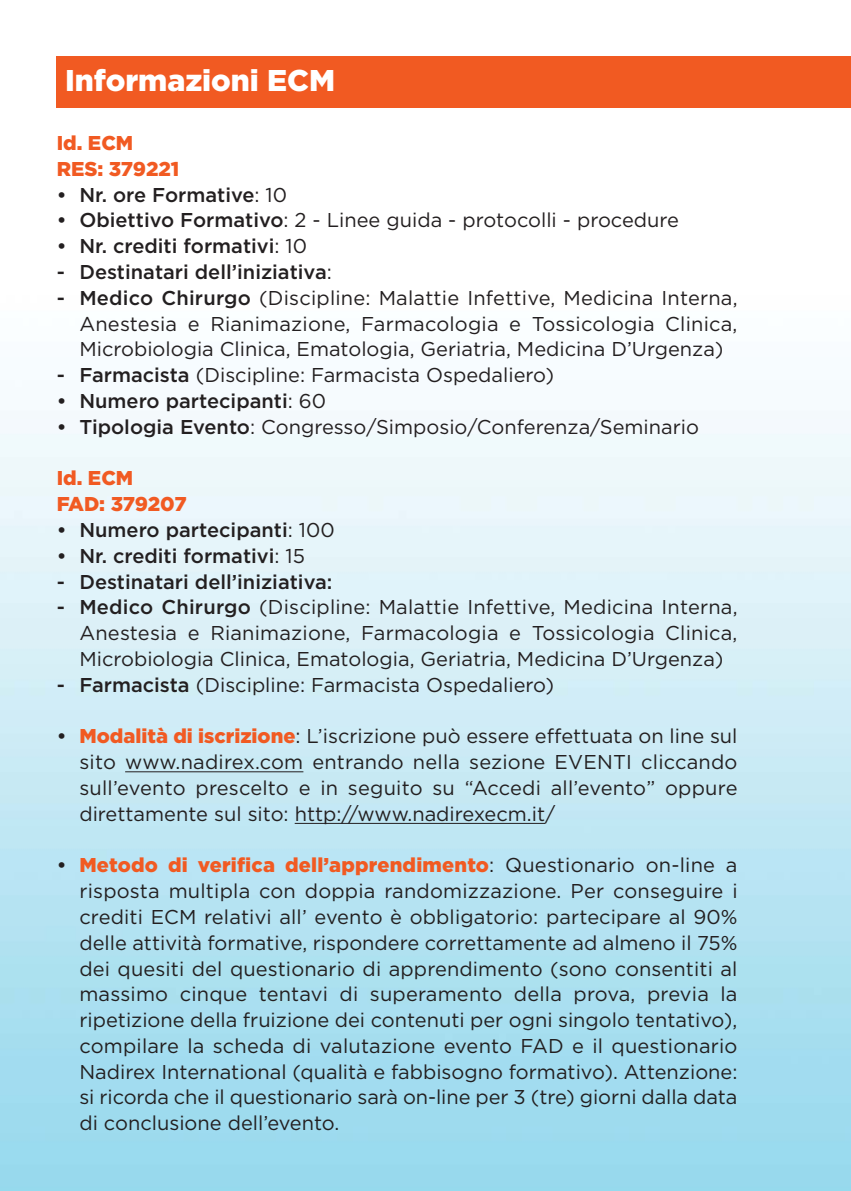
<style>
.page{position:relative;width:851px;height:1191px;background:#fff}
.page>*{position:absolute;margin:0;border:0;box-sizing:border-box;transform-origin:0 0}
.t1{font:900 30px "Gotham";color:#fff}
.t2{font:20px/25.8px "Gotham";color:#231f20;text-align:justify}
.t3{font:500 20px "Gotham";color:#231f20}
.t4{font:900 20px/25.8px "Gotham";color:#f15a22}
.s1{font-weight:400}
.s2{font-weight:500}
.s3{font-weight:900;color:#f15a22}
</style>
<div class="page">
<img style="left:0;top:56px;width:850px;height:1135px">
<div style="left:57px;top:57px;width:793px;height:51px;background:#f15a22"></div>
<hr style="left:125px;top:771px;width:178px;height:1px;background:#231f20">
<hr style="left:295px;top:823px;width:250px;height:1px;background:#231f20">
<h1 class="t1" style="left:65px;top:69px;width:272px">Informazioni ECM</h1>
<p class="t4" style="left:57px;top:132px;width:124px">Id. ECM<br>RES: 379221</p>
<p class="t3" style="left:57px;top:187px;width:232px">• Nr. ore Formative<span class="s1">: 10</span></p>
<p class="t2" style="left:57px;top:209px;width:623px"><span class="s2">• Obiettivo Formativo</span>: 2 - Linee guida - protocolli - procedure</p>
<p class="t3" style="left:57px;top:239px;width:252px">• Nr. crediti formativi<span class="s1">: 10</span></p>
<p class="t3" style="left:57px;top:264px;width:276px">- Destinatari dell’iniziativa<span class="s1">:</span></p>
<p class="t2" style="left:79px;top:286px;width:659px;text-indent:-23px"><span class="s2">- Medico Chirurgo</span> (Discipline: Malattie Infettive, Medicina Interna, Anestesia e Rianimazione, Farmacologia e Tossicologia Clinica, Microbiologia Clinica, Ematologia, Geriatria, Medicina D’Urgenza)</p>
<p class="t2" style="left:57px;top:363px;width:499px"><span class="s2">- Farmacista</span> (Discipline: Farmacista Ospedaliero)</p>
<p class="t3" style="left:57px;top:393px;width:271px">• Numero partecipanti<span class="s1">: 60</span></p>
<p class="t2" style="left:57px;top:415px;width:643px"><span class="s2">• Tipologia Evento</span>: Congresso/Simposio/Conferenza/Seminario</p>
<p class="t4" style="left:57px;top:467px;width:131px">Id. ECM<br>FAD: 379207</p>
<p class="t3" style="left:57px;top:522px;width:279px">• Numero partecipanti<span class="s1">: 100</span></p>
<p class="t3" style="left:57px;top:548px;width:250px">• Nr. crediti formativi<span class="s1">: 15</span></p>
<p class="t3" style="left:57px;top:574px;width:277px">- Destinatari dell’iniziativa:</p>
<p class="t2" style="left:79px;top:596px;width:659px;text-indent:-23px"><span class="s2">- Medico Chirurgo</span> (Discipline: Malattie Infettive, Medicina Interna, Anestesia e Rianimazione, Farmacologia e Tossicologia Clinica, Microbiologia Clinica, Ematologia, Geriatria, Medicina D’Urgenza)</p>
<p class="t2" style="left:57px;top:673px;width:499px"><span class="s2">- Farmacista</span> (Discipline: Farmacista Ospedaliero)</p>
<p class="t2" style="left:79px;top:724px;width:659px;text-indent:-23px"><span class="s2">•</span> <span class="s3">Modalità di iscrizione</span>: L’iscrizione può essere effettuata on line sul sito www.nadirex.com entrando nella sezione EVENTI cliccando sull’evento prescelto e in seguito su “Accedi all’evento” oppure direttamente sul sito: http://www.nadirexecm.it/</p>
<p class="t2" style="left:79px;top:853px;width:659px;text-indent:-23px"><span class="s2">•</span> <span class="s3">Metodo di verifica dell’apprendimento</span>: Questionario on-line a risposta multipla con doppia randomizzazione. Per conseguire i crediti ECM relativi all’ evento è obbligatorio: partecipare al 90% delle attività formative, rispondere correttamente ad almeno il 75% dei quesiti del questionario di apprendimento (sono consentiti al massimo cinque tentavi di superamento della prova, previa la ripetizione della fruizione dei contenuti per ogni singolo tentativo), compilare la scheda di valutazione evento FAD e il questionario Nadirex International (qualità e fabbisogno formativo). Attenzione: si ricorda che il questionario sarà on-line per 3 (tre) giorni dalla data di conclusione dell’evento.</p>
</div>
